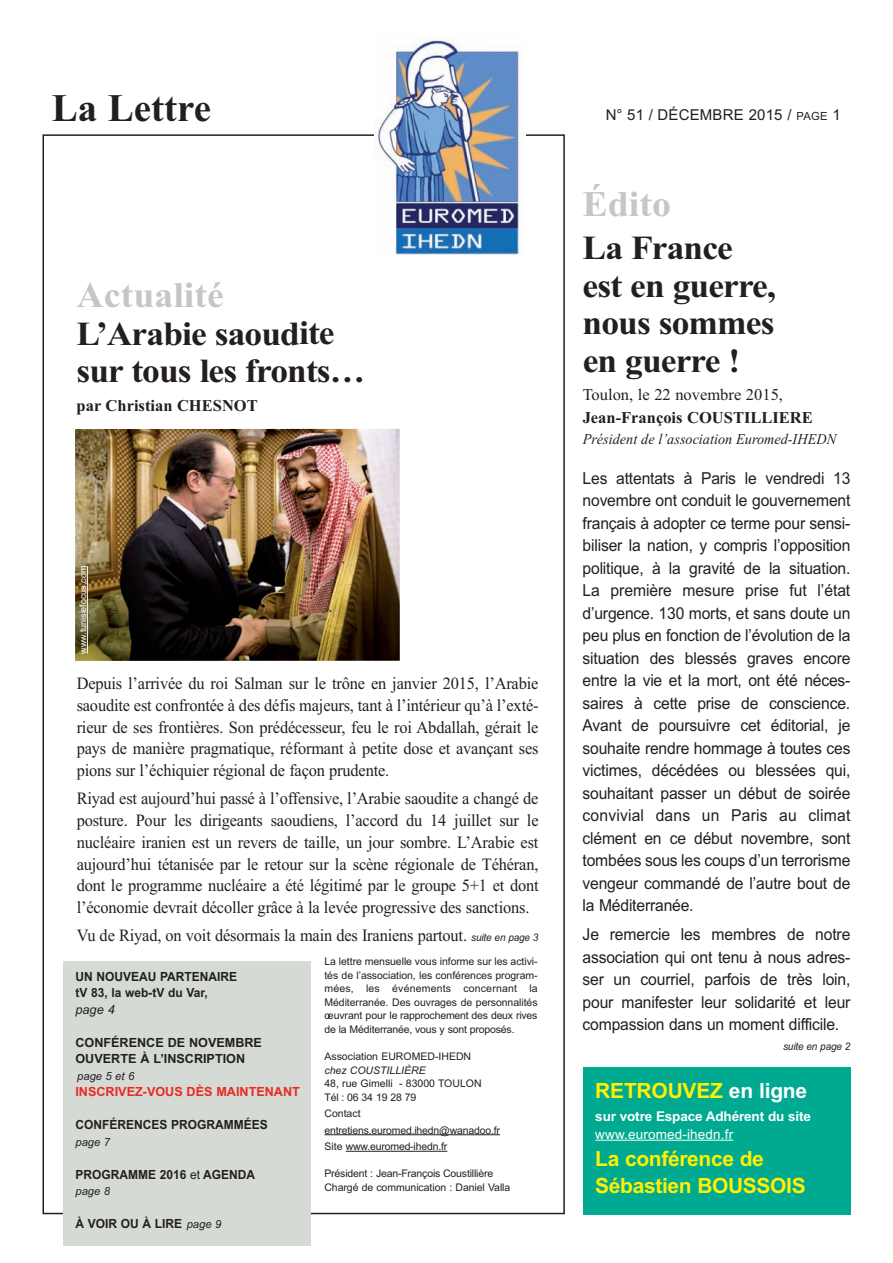
<style>
.page{position:relative;width:893px;height:1263px;background:#fff}
.page>*{position:absolute;margin:0;border:0;box-sizing:border-box;transform-origin:0 0}
.t1{font:700 39px "Times New Roman";color:#231f20}
.t2{font:700 36.15px "Times New Roman";color:#c5c6c8;scale:1.05 1}
.t3{font:700 33.75px/37.5px "Times New Roman";letter-spacing:-.025em;color:#231f20;scale:1.05 1}
.t4{font:700 21px/27px "Arial";letter-spacing:-.015em;color:#fff101}
.t5{font:17.25px/21.8px "Times New Roman";letter-spacing:-.01em;color:#231f20;text-align:justify;scale:.95 1}
.t6{font:16.5px/22.5px "Arial";letter-spacing:-.01em;color:#231f20;text-align:justify;scale:.95 1}
.t7{font:700 16.5px "Times New Roman";color:#231f20}
.t8{font:16.5px "Times New Roman";color:#231f20}
.t9{font:italic 15px "Times New Roman";color:#231f20;scale:.95 1}
.t10{font:15px "Arial";letter-spacing:.01em;color:#231f20}
.t11{font:700 13.5px "Arial";letter-spacing:-.01em;color:#fff}
.t12{font:13.5px "Arial";letter-spacing:.01em;color:#fff}
.t13{font:italic 12.75px "Arial";color:#231f20}
.t14{font:700 12.6px/16.5px "Arial";color:#231f20;scale:.95 1}
.t15{font:700 12.6px/16.5px "Arial";color:#231f20}
.t16{font:700 12.6px "Arial";color:#ea2924}
.t17{font:italic 11.25px "Arial";color:#231f20}
.t18{font:10.5px/13.5px "Arial";letter-spacing:-.015em;color:#231f20}
.t19{font:italic 10.5px "Arial";color:#231f20}
.t20{font:italic 10.5px "Arial";color:#231f20;scale:.95 1}
.t21{font:9px "Arial";letter-spacing:-.005em;color:#fff}
.s1{font-size:11.25px}
.s2{font-family:"Arial";font-style:italic;font-size:10.5px}
.s3{font-weight:400}
.s4{font-weight:400;font-style:italic;font-size:11.25px}
.s5{color:#fff}
</style>
<div class="page">
<img style="left:377px;top:37px;width:146px;height:218px">
<hr style="left:324px;top:1134px;width:176px;height:1px;background:#231f20">
<hr style="left:346px;top:1151px;width:101px;height:1px;background:#231f20">
<div style="left:63px;top:961px;width:247px;height:284px;background:#d5dad4"></div>
<img style="left:75px;top:429px;width:325px;height:232px">
<hr style="left:87px;top:566px;width:1px;height:87px;background:#fff">
<div style="left:583px;top:1067px;width:267px;height:148px;background:#00aa91"></div>
<hr style="left:595px;top:1140px;width:138px;height:1px;background:#fff">
<h1 class="t1" style="left:52px;top:85px;width:161px">La Lettre</h1>
<p class="t10" style="left:606px;top:106px;width:237px">N° 51 / DÉCEMBRE 2015 / <span class="s1">PAGE</span> 1</p>
<h2 class="t2" style="left:77px;top:273px;width:142px">Actualité</h2>
<h3 class="t3" style="left:77px;top:314px;width:277px">L’Arabie saoudite sur tous les fronts…</h3>
<p class="t7" style="left:77px;top:395px;width:183px">par Christian ChESnOT</p>
<p class="t21" style="left:78px;top:653px;width:89px;rotate:-90deg">www.tunisiefocus.com</p>
<p class="t5" style="left:77px;top:672px;width:488px">Depuis l’arrivée du roi Salman sur le trône en janvier 2015, l’Arabie saoudite est confrontée à des défis majeurs, tant à l’intérieur qu’à l’exté&shy;rieur de ses frontières. Son prédécesseur, feu le roi Abdallah, gérait le pays de manière pragmatique, réformant à petite dose et avançant ses pions sur l’échiquier régional de façon prudente.</p>
<p class="t5" style="left:77px;top:787px;width:488px">Riyad est aujourd’hui passé à l’offensive, l’Arabie saoudite a changé de posture. Pour les dirigeants saoudiens, l’accord du 14 juillet sur le nucléaire iranien est un revers de taille, un jour sombre. L’Arabie est aujourd’hui tétanisée par le retour sur la scène régionale de Téhéran, dont le programme nucléaire a été légitimé par le groupe 5+1 et dont l’économie devrait décoller grâce à la levée progressive des sanctions.</p>
<p class="t5" style="left:77px;top:924px;width:488px">Vu de Riyad, on voit désormais la main des Iraniens partout. <span class="s2">suite en page 3</span></p>
<p class="t18" style="left:324px;top:955px;width:215px;text-align:justify">La lettre mensuelle vous informe sur les activi&shy;tés de l’association, les conférences program&shy;mées, les événements concernant la Méditerranée. Des ouvrages de personnalités oeuvrant pour le rapprochement des deux rives de la Méditerranée, vous y sont proposés.</p>
<p class="t18" style="left:324px;top:1049px;width:148px">Association EUROMED-IHEDN</p>
<p class="t19" style="left:324px;top:1064px;width:103px">chez COUSTILLIÈRE</p>
<p class="t18" style="left:324px;top:1076px;width:159px">48, rue Gimelli - 83000 TOULON<br>Tél : 06 34 19 28 79</p>
<p class="t18" style="left:324px;top:1105px;width:177px;line-height:16.5px">Contact entretiens.euromed.ihedn@wanadoo.fr<br>Site www.euromed-ihedn.fr</p>
<p class="t18" style="left:324px;top:1166px;width:187px">Président : Jean-François Coustillière<br>Chargé de communication : Daniel Valla</p>
<p class="t14" style="left:75px;top:968px;width:172px">UN NOUVEAU PARTENAIRE<br>TV 83, LA WEB-TV DU VAR,</p>
<p class="t13" style="left:75px;top:1002px;width:41px">page 4</p>
<p class="t15" style="left:75px;top:1034px;width:188px">CONFÉRENCE DE NOVEMBRE<br>OUVERTE À L’INSCRIPTION</p>
<p class="t17" style="left:77px;top:1069px;width:59px">page 5 et 6</p>
<p class="t16" style="left:75px;top:1085px;width:226px">INSCRIVEZ-VOUS DÈS MAINTENANT</p>
<p class="t14" style="left:75px;top:1117px;width:204px">CONFÉRENCES PROGRAMMÉES</p>
<p class="t17" style="left:75px;top:1135px;width:36px">page 7</p>
<p class="t14" style="left:75px;top:1166px;width:191px">PROGRAMME 2016 <span class="s3">et</span> AGENDA</p>
<p class="t17" style="left:75px;top:1185px;width:36px">page 8</p>
<p class="t14" style="left:75px;top:1216px;width:155px">À VOIR OU À LIRE <span class="s4">page 9</span></p>
<h2 class="t2" style="left:583px;top:182px;width:86px">Édito</h2>
<h3 class="t3" style="left:583px;top:229px;width:186px">La France est en guerre, nous sommes en guerre !</h3>
<p class="t8" style="left:583px;top:385px;width:202px">Toulon, le 22 novembre 2015,</p>
<p class="t7" style="left:583px;top:407px;width:232px">Jean-François COUSTILLIERE</p>
<p class="t9" style="left:583px;top:430px;width:268px">Président de l’association Euromed-IHEDN</p>
<p class="t6" style="left:583px;top:467px;width:284px">Les attentats à Paris le vendredi 13 novembre ont conduit le gouvernement français à adopter ce terme pour sensi&shy;biliser la nation, y compris l’opposition politique, à la gravité de la situation.<br>La première mesure prise fut l’état d’urgence. 130 morts, et sans doute un peu plus en fonction de l’évolution de la situation des blessés graves encore entre la vie et la mort, ont été néces&shy;saires à cette prise de conscience.<br>Avant de poursuivre cet éditorial, je souhaite rendre hommage à toutes ces victimes, décédées ou blessées qui, souhaitant passer un début de soirée convivial dans un Paris au climat clément en ce début novembre, sont tombées sous les coups d’un terrorisme vengeur commandé de l’autre bout de la Méditerranée.</p>
<p class="t6" style="left:583px;top:923px;width:284px">Je remercie les membres de notre association qui ont tenu à nous adres&shy;ser un courriel, parfois de très loin, pour manifester leur solidarité et leur compassion dans un moment difficile.</p>
<p class="t20" style="left:783px;top:1040px;width:72px">suite en page 2</p>
<p class="t4" style="left:595px;top:1077px;width:213px">RETROUVEZ <span class="s5">EN LIGNE</span></p>
<p class="t11" style="left:595px;top:1108px;width:217px">SUR VOTRE ESPACE ADHÉRENT DU SITE</p>
<p class="t12" style="left:595px;top:1126px;width:139px">www.euromed-ihedn.fr</p>
<p class="t4" style="left:595px;top:1145px;width:212px">LA CONFÉRENCE DE<br>SÉBASTIEN BOUSSOIS</p>
</div>
